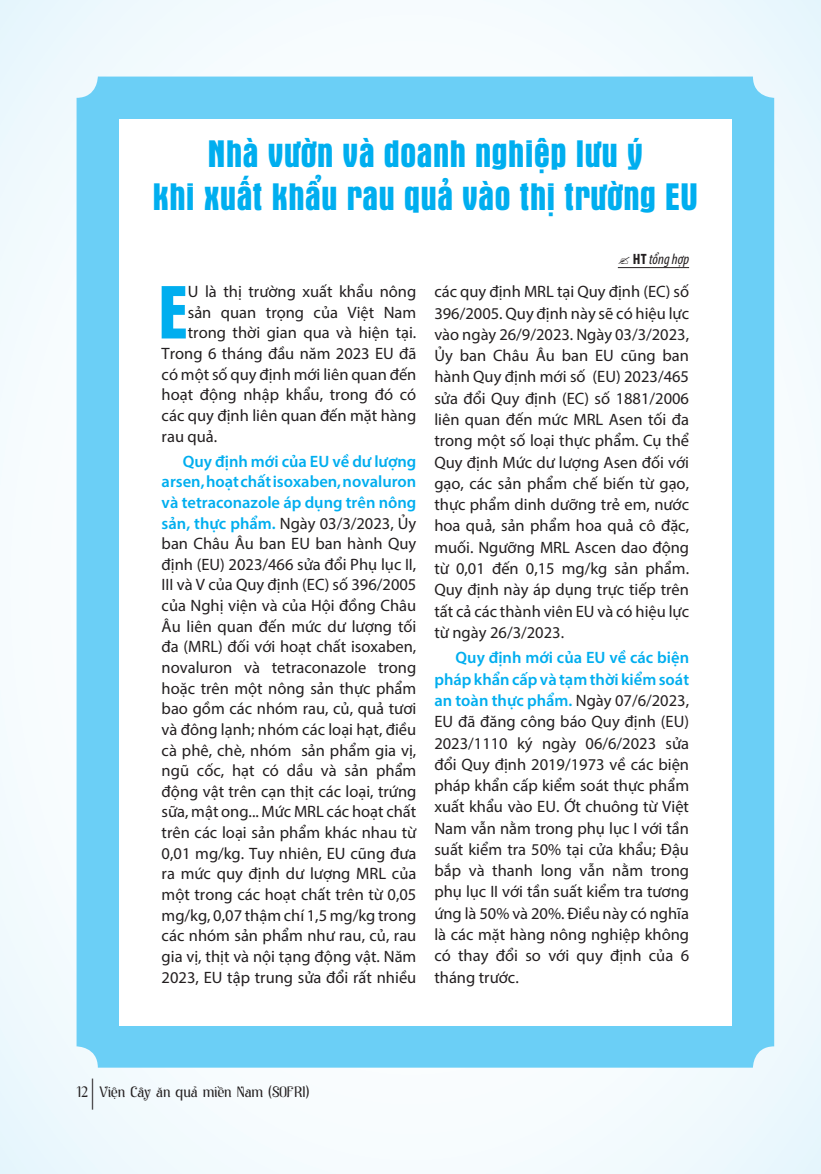
<style>
.page{position:relative;width:821px;height:1174px;background:#f4fbfe}
.page>*{position:absolute;margin:0;border:0;box-sizing:border-box;transform-origin:0 0}
.t1{font:76.65px "UTM Aurora";color:#00aeef}
.t2{font:45px "UTM Times";color:#231f20;scale:.33 1}
.t3{font:39px/42.9px "UTM Aurora";color:#00aeef;text-align:center}
.t4{font:16.5px/21.3px "Myriad Pro";color:#231f20;text-align:justify}
.t5{font:15px "TUV Asheron II";color:#231f20}
.t6{font:italic condensed 15px "Myriad Pro";color:#231f20}
.s1{font-weight:700;font-style:normal}
.s2{font-weight:600;color:#00aeef}
</style>
<div class="page">
<div style="left:77px;top:77px;width:697px;height:990px;background:#6bcff6;border-radius:21px"></div>
<div style="left:119px;top:119px;width:612px;height:906px;background:#fff"></div>
<hr style="left:618px;top:267px;width:71px;height:1px;background:#231f20">
<h3 class="t3" style="left:152px;top:130px;width:547px">Nhà vườn và doanh nghiệp lưu ý<br>khi xuất khẩu rau quả vào thị trường EU</h3>
<p class="t6" style="left:632px;top:250px;width:58px"><span class="s1">HT</span> tổng hợp</p>
<h1 class="t1" style="left:158px;top:260px;width:31px">E</h1>
<p class="t4" style="left:188px;top:281px;width:230px">U là thị trường xuất khẩu nông</p>
<p class="t4" style="left:188px;top:301px;width:230px">sản quan trọng của Việt Nam</p>
<p class="t4" style="left:188px;top:322px;width:230px">trong thời gian qua và hiện tại.</p>
<p class="t4" style="left:162px;top:343px;width:256px">Trong 6 tháng đầu năm 2023 EU đã</p>
<p class="t4" style="left:162px;top:363px;width:256px">có một số quy định mới liên quan đến</p>
<p class="t4" style="left:162px;top:384px;width:256px">hoạt động nhập khẩu, trong đó có</p>
<p class="t4" style="left:162px;top:404px;width:256px">các quy định liên quan đến mặt hàng</p>
<p class="t4" style="left:162px;top:425px;width:57px">rau quả.</p>
<p class="t4" style="left:162px;top:450px;width:256px;line-height:20.7px;text-indent:21px"><span class="s2">Quy định mới của EU về dư lượng arsen, hoạt chất isoxaben, novaluron và tetraconazole áp dụng trên nông sản, thực phẩm.</span> Ngày 03/3/2023, Ủy ban Châu Âu ban EU ban hành Quy định (EU) 2023/466 sửa đổi Phụ lục II, III và V của Quy định (EC) số 396/2005 của Nghị viện và của Hội đồng Châu Âu liên quan đến mức dư lượng tối đa (MRL) đối với hoạt chất isoxaben, novaluron và tetraconazole trong hoặc trên một nông sản thực phẩm bao gồm các nhóm rau, củ, quả tươi và đông lạnh; nhóm các loại hạt, điều cà phê, chè, nhóm sản phẩm gia vị, ngũ cốc, hạt có dầu và sản phẩm động vật trên cạn thịt các loại, trứng sữa, mật ong... Mức MRL các hoạt chất trên các loại sản phẩm khác nhau từ 0,01 mg/kg. Tuy nhiên, EU cũng đưa ra mức quy định dư lượng MRL của một trong các hoạt chất trên từ 0,05 mg/kg, 0,07 thậm chí 1,5 mg/kg trong các nhóm sản phẩm như rau, củ, rau gia vị, thịt và nội tạng động vật. Năm 2023, EU tập trung sửa đổi rất nhiều</p>
<p class="t4" style="left:434px;top:281px;width:256px">các quy định MRL tại Quy định (EC) số 396/2005. Quy định này sẽ có hiệu lực vào ngày 26/9/2023. Ngày 03/3/2023, Ủy ban Châu Âu ban EU cũng ban hành Quy định mới số (EU) 2023/465 sửa đổi Quy định (EC) số 1881/2006 liên quan đến mức MRL Asen tối đa trong một số loại thực phẩm. Cụ thể Quy định Mức dư lượng Asen đối với gạo, các sản phẩm chế biến từ gạo, thực phẩm dinh dưỡng trẻ em, nước hoa quả, sản phẩm hoa quả cô đặc, muối. Ngưỡng MRL Ascen dao động từ 0,01 đến 0,15 mg/kg sản phẩm.<br>Quy định này áp dụng trực tiếp trên tất cả các thành viên EU và có hiệu lực từ ngày 26/3/2023.</p>
<p class="t4" style="left:434px;top:647px;width:256px;text-indent:21px"><span class="s2">Quy định mới của EU về các biện pháp khẩn cấp và tạm thời kiểm soát an toàn thực phẩm.</span> Ngày 07/6/2023, EU đã đăng công báo Quy định (EU)<br>2023/1110 ký ngày 06/6/2023 sửa đổi Quy định 2019/1973 về các biện pháp khẩn cấp kiểm soát thực phẩm xuất khẩu vào EU. Ớt chuông từ Việt Nam vẫn nằm trong phụ lục I với tần suất kiểm tra 50% tại cửa khẩu; Đậu bắp và thanh long vẫn nằm trong phụ lục II với tần suất kiểm tra tương ứng là 50% và 20%. Điều này có nghĩa là các mặt hàng nông nghiệp không có thay đổi so với quy định của 6 tháng trước.</p>
<p class="t5" style="left:77px;top:1082px;width:13px">12</p>
<h2 class="t2" style="left:91px;top:1062px;width:11px">|</h2>
<p class="t5" style="left:99px;top:1082px;width:212px">Viện Cây ăn quả miền Nam (SOFRI)</p>
</div>
